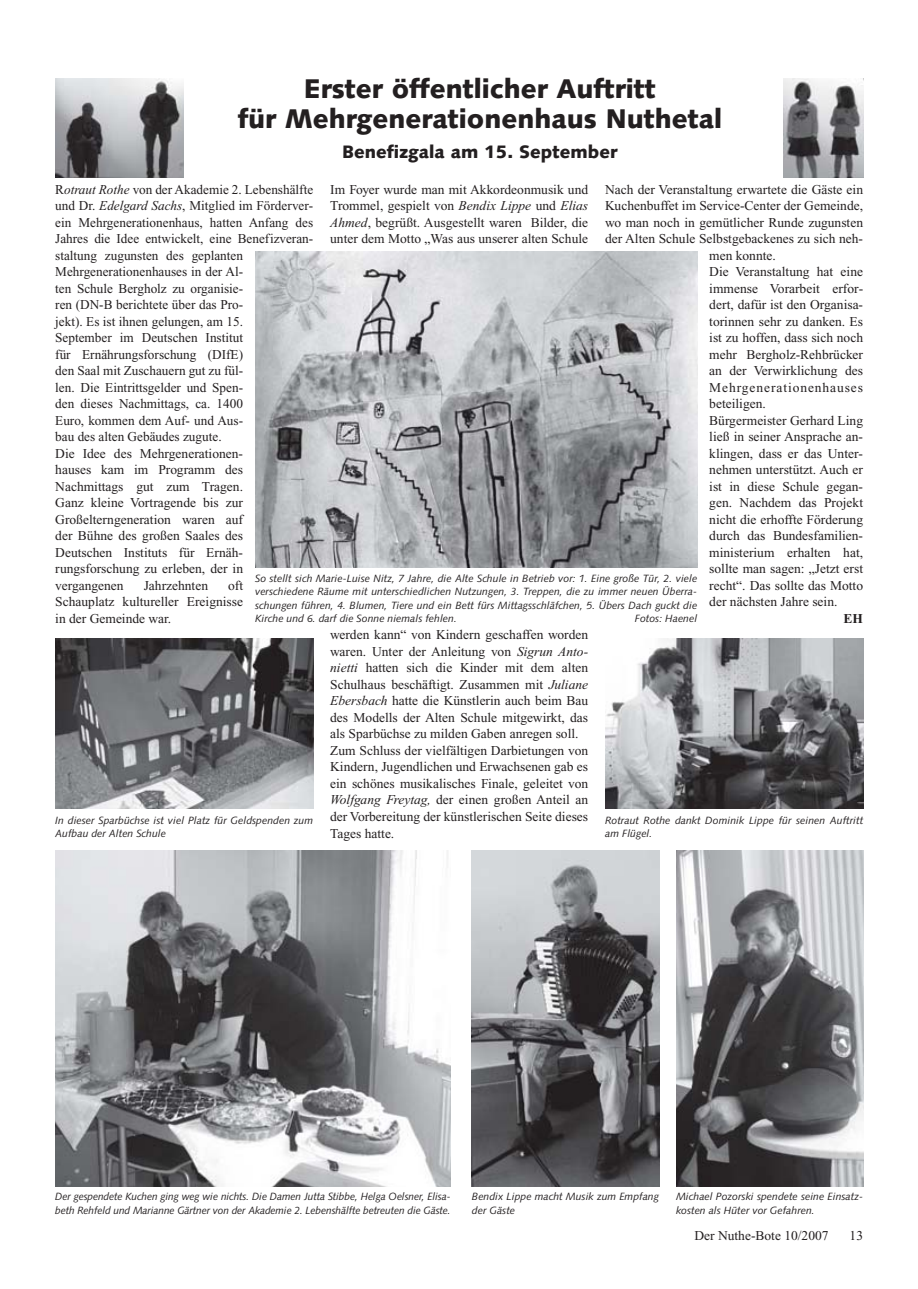
<style>
.page{position:relative;width:918px;height:1289px;background:#fff}
.page>*{position:absolute;margin:0;border:0;box-sizing:border-box;transform-origin:0 0}
.t1{font:900 27px/30px "Syntax";color:#231f20;text-align:center}
.t2{font:900 18px "Syntax";color:#231f20}
.t3{font:13.5px/16.5px "Times New Roman";color:#231f20}
.t4{font:13.5px "Times New Roman";letter-spacing:.065em;color:#231f20}
.t5{font:700 13.5px "Times New Roman";color:#231f20}
.t6{font:italic 10.5px/13.5px "Syntax";color:#231f20}
.s1{font-style:italic}
.s2{color:#fff}
</style>
<div class="page">
<img style="left:55px;top:638px;width:258px;height:170px">
<img style="left:605px;top:638px;width:258px;height:170px">
<img style="left:255px;top:252px;width:442px;height:315px">
<img style="left:676px;top:850px;width:187px;height:336px">
<img style="left:55px;top:850px;width:396px;height:336px">
<img style="left:472px;top:850px;width:187px;height:336px">
<img style="left:784px;top:78px;width:79px;height:100px">
<img style="left:55px;top:78px;width:129px;height:100px">
<h1 class="t1" style="left:238px;top:75px;width:486px">Erster öffentlicher Auftritt<br>für Mehrgenerationenhaus Nuthetal</h1>
<h2 class="t2" style="left:342px;top:143px;width:277px">Benefizgala am 15. September</h2>
<p class="t3" style="left:55px;top:182px;width:259px">R<span class="s1">otraut Rothe</span> von der Akademie 2. Lebenshälfte und Dr. <span class="s1">Edelgard Sachs</span>, Mitglied im Förderver&shy;ein Mehrgenerationenhaus, hatten Anfang des Jahres die Idee entwickelt, eine Benefizveran&shy;staltung zugunsten des geplanten Mehrgenerationenhauses in der Al-<br>ten Schule Bergholz zu organisie-<br>ren (DN-B berichtete über das Pro-<br>jekt). Es ist ihnen gelungen, am 15.<br>September im Deutschen Institut<br>für Ernährungsforschung (DIfE)<br>den Saal mit Zuschauern gut zu fül-<br>len. Die Eintrittsgelder und Spen-<br>den dieses Nachmittags, ca. 1400<br>Euro, kommen dem Auf- und Aus-<br>bau des alten Gebäudes zugute.<br>Die Idee des Mehrgenerationen-<br>hauses kam im Programm des Nachmittags gut zum Tragen.<br>Ganz kleine Vortragende bis zur Großelterngeneration waren auf<br>der Bühne des großen Saales des<br>Deutschen Instituts für Ernäh&shy;rungsforschung zu erleben, der in vergangenen</p>
<p class="t3" style="left:330px;top:182px;width:259px;text-align:justify">Im Foyer wurde man mit Akkordeonmusik und Trommel, gespielt von <span class="s1">Bendix Lippe</span> und <span class="s1">Elias Ahmed</span>, begrüßt. Ausgestellt waren Bilder, die unter dem Motto „Was aus unserer alten Schule</p>
<p class="t3" style="left:605px;top:182px;width:259px">Nach der Veranstaltung erwartete die Gäste ein</p>
<p class="t3" style="left:605px;top:199px;width:259px">Kuchenbuffet im Service-Center der Gemeinde,</p>
<p class="t3" style="left:605px;top:215px;width:259px">wo man noch in gemütlicher Runde zugunsten</p>
<p class="t3" style="left:605px;top:232px;width:259px">der Alten Schule Selbstgebackenes zu sich neh-</p>
<p class="t3" style="left:709px;top:248px;width:68px">men konnte.</p>
<p class="t3" style="left:709px;top:265px;width:155px">Die Veranstaltung hat eine</p>
<p class="t3" style="left:709px;top:281px;width:155px">immense Vorarbeit erfor-</p>
<p class="t3" style="left:709px;top:298px;width:155px">dert, dafür ist den Organisa-</p>
<p class="t3" style="left:709px;top:314px;width:155px">torinnen sehr zu danken. Es</p>
<p class="t3" style="left:709px;top:331px;width:155px">ist zu hoffen, dass sich noch</p>
<p class="t3" style="left:709px;top:347px;width:155px">mehr Bergholz-Rehbrücker</p>
<p class="t3" style="left:709px;top:364px;width:155px">an der Verwirklichung des</p>
<p class="t4" style="left:709px;top:382px;width:155px">Mehrgenerationenhauses</p>
<p class="t3" style="left:709px;top:397px;width:58px">beteiligen.</p>
<p class="t3" style="left:709px;top:413px;width:155px">Bürgermeister Gerhard Ling</p>
<p class="t3" style="left:709px;top:430px;width:155px">ließ in seiner Ansprache an-</p>
<p class="t3" style="left:709px;top:446px;width:155px">klingen, dass er das Unter-</p>
<p class="t3" style="left:709px;top:463px;width:155px">nehmen unterstützt. Auch er</p>
<p class="t3" style="left:709px;top:479px;width:155px">ist in diese Schule gegan-</p>
<p class="t3" style="left:709px;top:496px;width:155px">gen. Nachdem das Projekt</p>
<p class="t3" style="left:709px;top:512px;width:155px">nicht die erhoffte Förderung</p>
<p class="t3" style="left:709px;top:529px;width:155px">durch das Bundesfamilien-</p>
<p class="t3" style="left:709px;top:545px;width:155px">ministerium erhalten hat,</p>
<p class="t3" style="left:709px;top:562px;width:155px">sollte man sagen: „Jetzt erst</p>
<p class="t3" style="left:709px;top:578px;width:155px">recht“. Das sollte das Motto</p>
<p class="t3" style="left:709px;top:595px;width:130px">der nächsten Jahre sein.</p>
<p class="t5" style="left:844px;top:613px;width:21px">EH</p>
<p class="t6" style="left:255px;top:572px;width:444px;text-align:justify">So stellt sich Marie-Luise Nitz, 7 Jahre, die Alte Schule in Betrieb vor: 1. Eine große Tür, 2. viele verschiedene Räume mit unterschiedlichen Nutzungen, 3. Treppen, die zu immer neuen Überra&shy;schungen führen, 4. Blumen, Tiere und ein Bett fürs Mittagsschläfchen, 5. Übers Dach guckt die Kirche und 6. darf die Sonne niemals fehlen.</p>
<p class="t3" style="left:55px;top:578px;width:189px;text-align:justify;text-indent:173px">oft Schauplatz kultureller Ereignisse in der Gemeinde war.</p>
<p class="t3" style="left:144px;top:578px;width:66px">Jahrzehnten</p>
<p class="t6" style="left:635px;top:612px;width:64px">Fotos: Haenel</p>
<p class="t6" style="left:55px;top:814px;width:259px">In dieser Sparbüchse ist viel Platz für Geldspenden zum<br>Aufbau der Alten Schule</p>
<p class="t3" style="left:330px;top:628px;width:259px">werden kann“ von Kindern geschaffen worden waren. Unter der Anleitung von <span class="s1">Sigrun Anto&shy;nietti</span> hatten sich die Kinder mit dem alten Schulhaus beschäftigt. Zusammen mit <span class="s1">Juliane Ebersbach</span> hatte die Künstlerin auch beim Bau des Modells der Alten Schule mitgewirkt, das als Sparbüchse zu milden Gaben anregen soll.<br>Zum Schluss der vielfältigen Darbietungen von Kindern, Jugendlichen und Erwachsenen gab es ein schönes musikalisches Finale, geleitet von <span class="s1">Wolfgang Freytag,</span> der einen großen Anteil an der Vorbereitung der künstlerischen Seite dieses Tages hatte.</p>
<p class="t6" style="left:605px;top:814px;width:259px">Rotraut Rothe dankt Dominik Lippe für seinen Auftritt am Flügel.</p>
<p class="t6" style="left:55px;top:1190px;width:397px">Der gespendete Kuchen ging weg wie nichts. Die Damen Jutta Stibbe, Helga Oelsner, Elisa&shy;beth Rehfeld und Marianne Gärtner von der Akademie 2. Lebenshälfte betreuten die Gäste.</p>
<p class="t6" style="left:676px;top:1190px;width:189px">Michael Pozorski spendete seine Einsatz&shy;kosten als Hüter vor Gefahren.</p>
<p class="t6" style="left:472px;top:1190px;width:189px">Bendix Lippe macht Musik zum Empfang der Gäste</p>
<p class="t3" style="left:694px;top:1228px;width:170px">Der Nuthe-Bote 10/2007<span class="s2">mm</span>13</p>
</div>
